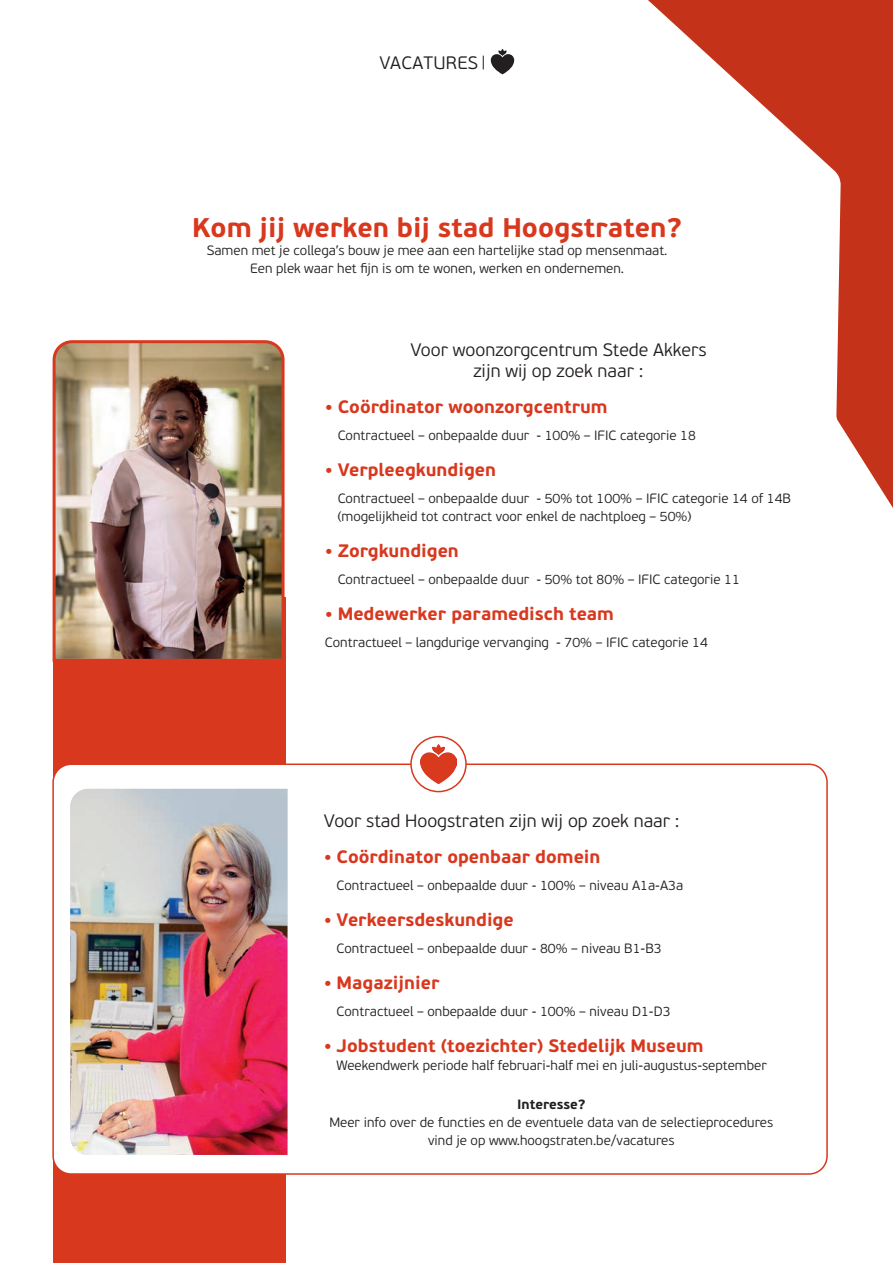
<style>
.page{position:relative;width:893px;height:1263px;background:#fff}
.page>*{position:absolute;margin:0;border:0;box-sizing:border-box;transform-origin:0 0}
.t1{font:700 27px "PF Beau Sans Pro";color:#d8381e}
.t2{font:700 18px "PF Beau Sans Pro";color:#d8381e}
.t3{font:300 18px "PF Beau Sans Pro";color:#231f20}
.t4{font:300 18px "PF Beau Sans Pro";letter-spacing:.02em;color:#231f20}
.t5{font:300 13.5px/18px "PF Beau Sans Pro";color:#231f20;text-align:center}
.t6{font:700 13.5px "PF Beau Sans Pro";color:#231f20}
</style>
<div class="page">
<div style="left:53px;top:597px;width:232px;height:666px;background:#d8381e"></div>
<svg style="left:648px;top:0;width:245px;height:773px"></svg>
<svg style="left:491px;top:49px;width:23px;height:25px"></svg>
<svg style="left:483px;top:56px;width:1px;height:13px"></svg>
<div style="left:53px;top:764px;width:774px;height:410px;background:#fff;border-radius:18px"></div>
<div style="left:52px;top:763px;width:776px;height:412px;border:2px solid #d8381e;border-radius:18px"></div>
<div style="left:411px;top:737px;width:55px;height:54px;background:#fff;border-radius:50%"></div>
<div style="left:410px;top:736px;width:57px;height:56px;border:2px solid #d8381e;border-radius:50%"></div>
<img style="left:52px;top:340px;width:234px;height:323px">
<img style="left:421px;top:745px;width:35px;height:38px">
<img style="left:70px;top:789px;width:217px;height:366px">
<p class="t4" style="left:379px;top:52px;width:100px">VACATURES</p>
<p class="t1" style="left:192px;top:211px;width:491px">Kom jij werken bij stad Hoogstraten?</p>
<p class="t5" style="left:207px;top:242px;width:462px">Samen met je collega’s bouw je mee aan een hartelijke stad op mensenmaat.</p>
<p class="t5" style="left:250px;top:260px;width:375px">Een plek waar het fijn is om te wonen, werken en ondernemen.</p>
<p class="t3" style="left:410px;top:339px;width:298px">Voor woonzorgcentrum Stede Akkers</p>
<p class="t3" style="left:473px;top:361px;width:172px">zijn wij op zoek naar :</p>
<p class="t2" style="left:325px;top:396px;width:284px">• Coördinator woonzorgcentrum</p>
<p class="t5" style="left:338px;top:427px;width:360px">Contractueel – onbepaalde duur - 100% – IFIC categorie 18</p>
<p class="t2" style="left:325px;top:459px;width:173px">• Verpleegkundigen</p>
<p class="t5" style="left:338px;top:490px;width:455px">Contractueel – onbepaalde duur - 50% tot 100% – IFIC categorie 14 of 14B</p>
<p class="t5" style="left:338px;top:508px;width:355px">(mogelijkheid tot contract voor enkel de nachtploeg – 50%)</p>
<p class="t2" style="left:325px;top:540px;width:135px">• Zorgkundigen</p>
<p class="t5" style="left:338px;top:571px;width:404px">Contractueel – onbepaalde duur - 50% tot 80% – IFIC categorie 11</p>
<p class="t2" style="left:325px;top:603px;width:291px">• Medewerker paramedisch team</p>
<p class="t5" style="left:325px;top:634px;width:384px">Contractueel – langdurige vervanging - 70% – IFIC categorie 14</p>
<p class="t3" style="left:324px;top:810px;width:357px">Voor stad Hoogstraten zijn wij op zoek naar :</p>
<p class="t2" style="left:324px;top:845px;width:278px">• Coördinator openbaar domein</p>
<p class="t5" style="left:337px;top:876px;width:348px">Contractueel – onbepaalde duur - 100% – niveau A1a-A3a</p>
<p class="t2" style="left:324px;top:908px;width:191px">• Verkeersdeskundige</p>
<p class="t5" style="left:337px;top:939px;width:327px">Contractueel – onbepaalde duur - 80% – niveau B1-B3</p>
<p class="t2" style="left:324px;top:971px;width:117px">• Magazijnier</p>
<p class="t5" style="left:337px;top:1002px;width:335px">Contractueel – onbepaalde duur - 100% – niveau D1-D3</p>
<p class="t2" style="left:324px;top:1034px;width:381px">• Jobstudent (toezichter) Stedelijk Museum</p>
<p class="t5" style="left:337px;top:1056px;width:432px">Weekendwerk periode half februari-half mei en juli-augustus-september</p>
<p class="t6" style="left:517px;top:1096px;width:70px">Interesse?</p>
<p class="t5" style="left:329px;top:1114px;width:445px">Meer info over de functies en de eventuele data van de selectieprocedures vind je op www.hoogstraten.be/vacatures</p>
</div>
